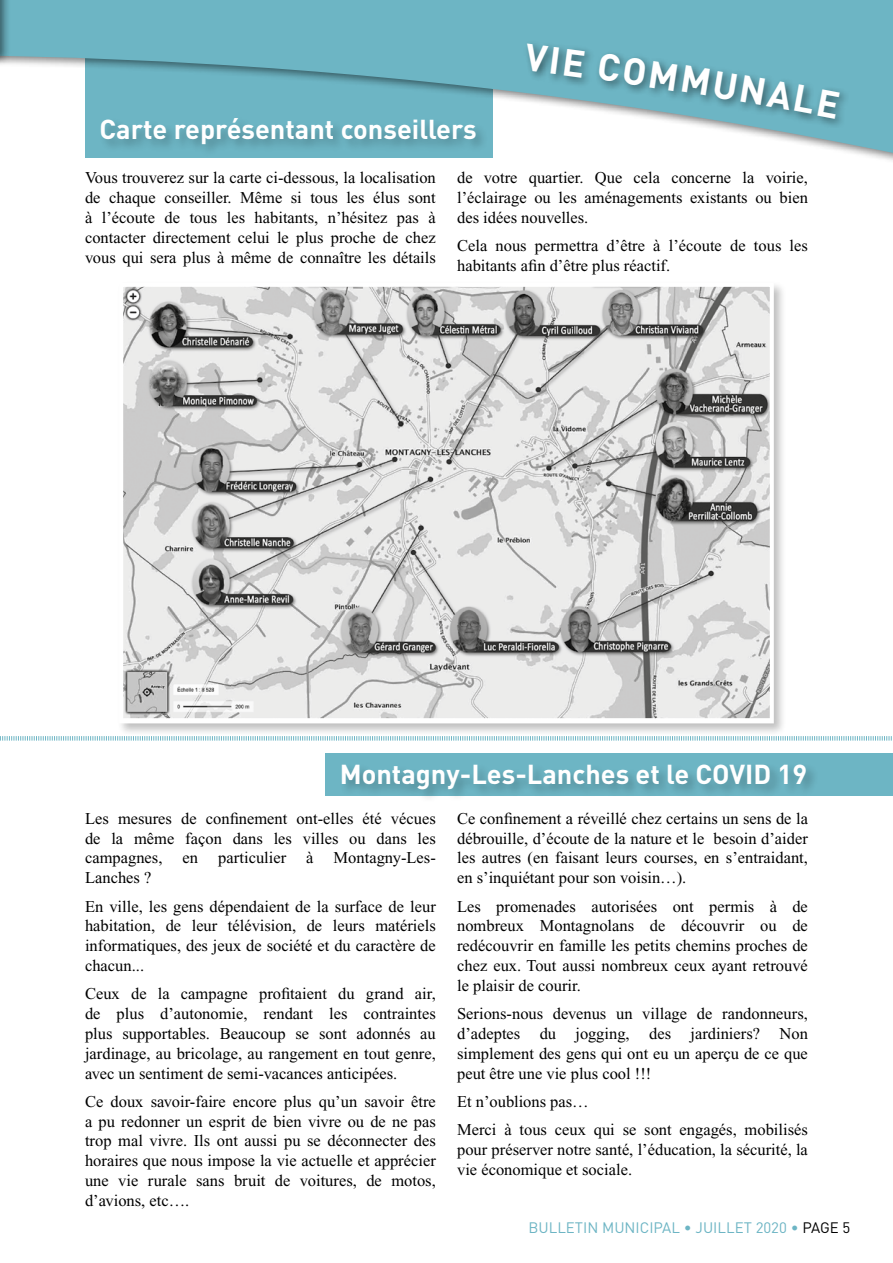
<style>
.page{position:relative;width:893px;height:1263px;background:#fff}
.page>*{position:absolute;margin:0;border:0;box-sizing:border-box;transform-origin:0 0}
.t1{font:700 27.15px "DIN";color:#fff}
.t2{font:16.5px/19.8px "Times New Roman";color:#000;text-align:justify}
.t3{font:15px "DIN";color:#6db5c4}
.s1{color:#000}
</style>
<div class="page">
<svg style="left:11px;top:0;width:882px;height:161px;fill:#6db5c4"></svg>
<div style="left:0;top:0;width:11px;height:181px;background:#000;opacity:.5"></div>
<svg style="left:0;top:0;width:1px;height:170px"></svg>
<div style="left:523px;top:39px;width:327px;height:90px;background:#000;opacity:.5"></div>
<div style="left:117px;top:280px;width:670px;height:457px;background:#000;opacity:.25"></div>
<img style="left:124px;top:288px;width:645px;height:430px">
<div style="left:119px;top:283px;width:655px;height:440px;border:4px solid #fff"></div>
<svg style="left:0;top:735px;width:892px;height:6px"></svg>
<div style="left:326px;top:753px;width:567px;height:43px;background:#6db5c4"></div>
<div style="left:340px;top:762px;width:479px;height:41px;background:#000;opacity:.25"></div>
<svg style="left:524px;top:44px;width:316px;height:74px;background:#70abb8"></svg>
<h1 class="t1" style="left:99px;top:112px;width:379px">Carte représentant conseillers</h1>
<p class="t2" style="left:85px;top:168px;width:352px">Vous trouverez sur la carte ci-dessous, la localisation de chaque conseiller. Même si tous les élus sont à l’écoute de tous les habitants, n’hésitez pas à contacter directement celui le plus proche de chez vous qui sera plus à même de connaître les détails</p>
<p class="t2" style="left:457px;top:168px;width:352px">de votre quartier. Que cela concerne la voirie, l’éclairage ou les aménagements existants ou bien des idées nouvelles.</p>
<p class="t2" style="left:457px;top:236px;width:352px">Cela nous permettra d’être à l’écoute de tous les habitants afin d’être plus réactif.</p>
<h1 class="t1" style="left:340px;top:756px;width:469px">Montagny-Les-Lanches et le COVID 19</h1>
<p class="t2" style="left:85px;top:808px;width:352px">Les mesures de confinement ont-elles été vécues de la même façon dans les villes ou dans les campagnes, en particulier à Montagny-Les-Lanches ?</p>
<p class="t2" style="left:85px;top:896px;width:352px">En ville, les gens dépendaient de la surface de leur habitation, de leur télévision, de leurs matériels informatiques, des jeux de société et du caractère de chacun...</p>
<p class="t2" style="left:85px;top:984px;width:352px">Ceux de la campagne profitaient du grand air, de plus d’autonomie, rendant les contraintes plus supportables. Beaucoup se sont adonnés au jardinage, au bricolage, au rangement en tout genre, avec un sentiment de semi-vacances anticipées.</p>
<p class="t2" style="left:85px;top:1091px;width:352px">Ce doux savoir-faire encore plus qu’un savoir être a pu redonner un esprit de bien vivre ou de ne pas trop mal vivre. Ils ont aussi pu se déconnecter des horaires que nous impose la vie actuelle et apprécier une vie rurale sans bruit de voitures, de motos, d’avions, etc….</p>
<p class="t2" style="left:457px;top:808px;width:352px">Ce confinement a réveillé chez certains un sens de la débrouille, d’écoute de la nature et le besoin d’aider les autres (en faisant leurs courses, en s’entraidant, en s’inquiétant pour son voisin…).</p>
<p class="t2" style="left:457px;top:896px;width:352px">Les promenades autorisées ont permis à de nombreux Montagnolans de découvrir ou de redécouvrir en famille les petits chemins proches de chez eux. Tout aussi nombreux ceux ayant retrouvé le plaisir de courir.</p>
<p class="t2" style="left:457px;top:1004px;width:352px">Serions-nous devenus un village de randonneurs, d’adeptes du jogging, des jardiniers? Non simplement des gens qui ont eu un aperçu de ce que peut être une vie plus cool !!!</p>
<p class="t2" style="left:457px;top:1087px;width:352px;line-height:28.3px">Et n’oublions pas…<br>Merci à tous ceux qui se sont engagés, mobilisés</p>
<p class="t2" style="left:457px;top:1139px;width:352px">pour préserver notre santé, l’éducation, la sécurité, la vie économique et sociale.</p>
<p class="t3" style="left:528px;top:1218px;width:323px">BULLETIN MUNICIPAL • JUILLET 2020 • <span class="s1">PAGE 5</span></p>
</div>
